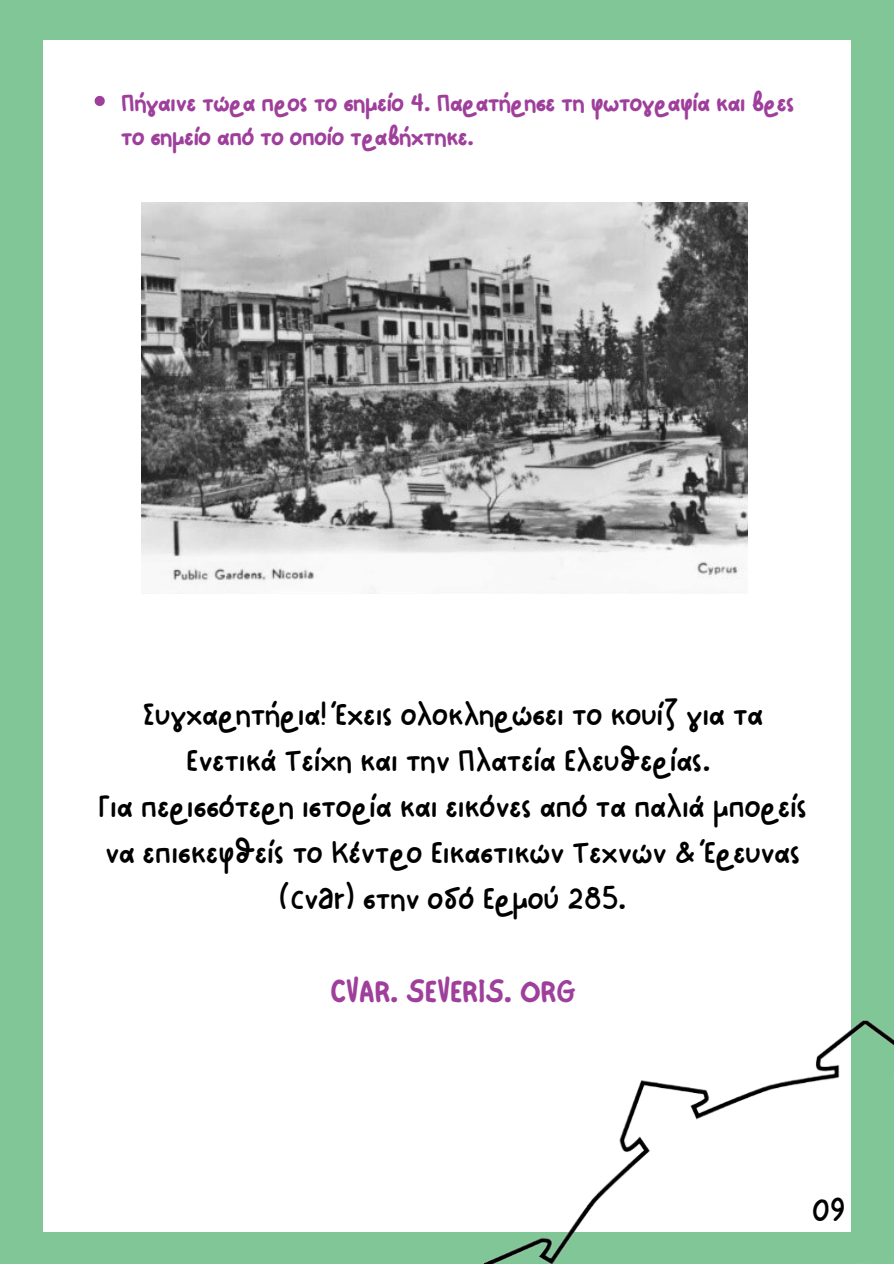
<style>
.page{position:relative;width:894px;height:1264px;background:#fff}
.page>*{position:absolute;margin:0;border:0;box-sizing:border-box;transform-origin:0 0}
.t1{font:33px/46.2px "NF One Little Font Regular";color:#000;text-align:center}
.t2{font:33px "NF One Little Font Bold";color:#9f3f9c}
.t3{font:25.5px/35px "NF One Little Font Bold";color:#9f3f9c}
</style>
<div class="page">
<div style="left:0;top:0;width:893px;height:1263px;background:#81c696"></div>
<div style="left:43px;top:40px;width:807px;height:1192px;background:#fff"></div>
<img style="left:484px;top:974px;width:409px;height:289px">
<img style="left:141px;top:203px;width:606px;height:390px">
<svg style="left:95px;top:96px;width:10px;height:10px"></svg>
<p class="t3" style="left:121px;top:84px;width:674px">Πήγαινε τώρα προς το σημείο 4. Παρατήρησε τη φωτογραφία και βρες το σημείο από το οποίο τραβήχτηκε.</p>
<p class="t1" style="left:142px;top:690px;width:622px">Συγχαρητήρια! Έχεις ολοκληρώσει το κουίζ για τα<br>Ενετικά Τείχη και την Πλατεία Ελευθερίας.</p>
<p class="t1" style="left:98px;top:782px;width:710px">Για περισσότερη ιστορία και εικόνες από τα παλιά μπορείς να επισκεφθείς το Κέντρο Εικαστικών Τεχνών &amp; Έρευνας (cvar) στην οδό Ερμού 285.</p>
<p class="t2" style="left:330px;top:971px;width:247px">CVAR. SEVERIS. ORG</p>
<p class="t1" style="left:811px;top:1186px;width:34px">09</p>
</div>
